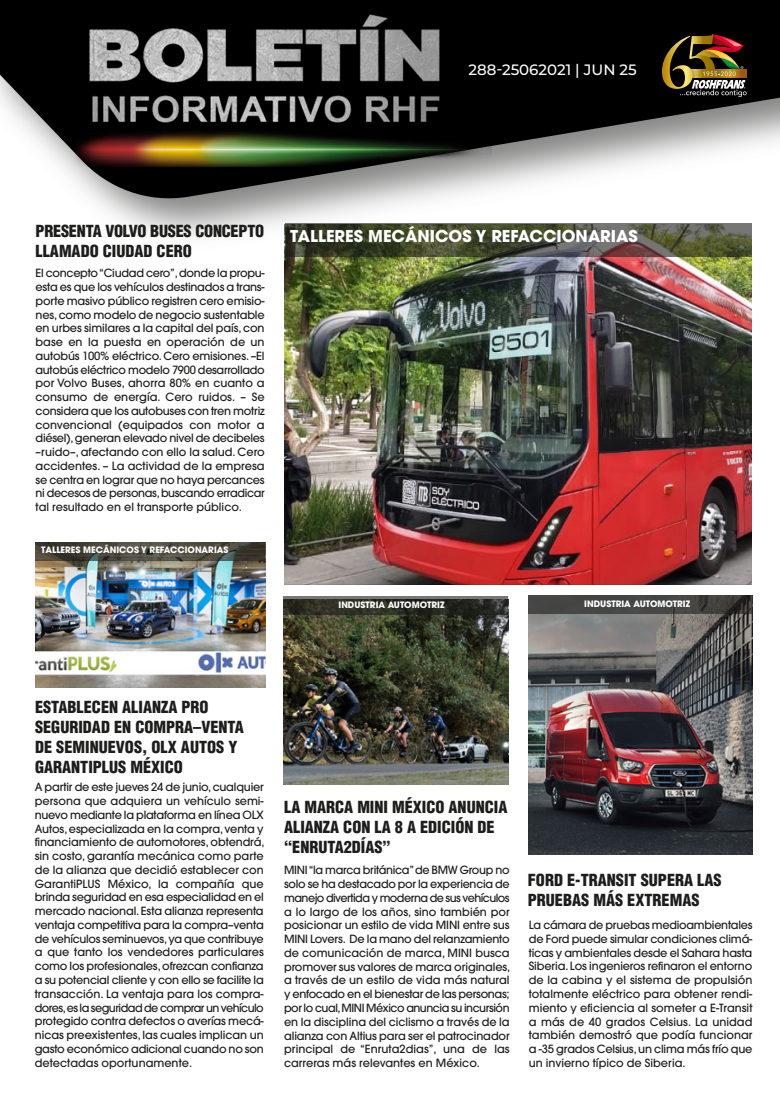
<style>
.page{position:relative;width:780px;height:1093px;background:#fff}
.page>*{position:absolute;margin:0;border:0;box-sizing:border-box;transform-origin:0 0}
.t1{font:900 condensed 16.25px/20px "Helvetica";color:#1d1d1b}
.t2{font:700 16.25px "Avant Garde";color:#fff}
.t3{font:500 15px "Montserrat";color:#fff}
.t4{font:500 11.25px/13.8px "Avant Garde";color:#1d1d1b;text-align:justify}
.t5{font:700 8.75px "Avant Garde";color:#fff}
</style>
<div class="page">
<img style="left:285px;top:261px;width:466px;height:323px">
<img style="left:529px;top:595px;width:223px;height:259px">
<img style="left:284px;top:599px;width:225px;height:185px">
<img style="left:36px;top:560px;width:229px;height:127px">
<img style="left:98px;top:203px;width:654px;height:58px">
<svg style="left:0;top:0;width:780px;height:203px;fill:#000"></svg>
<svg style="left:285px;top:223px;width:466px;height:34px;background:#4c4e39"></svg>
<svg style="left:35px;top:542px;width:230px;height:18px;background:#49463c"></svg>
<svg style="left:528px;top:595px;width:223px;height:18px;background:#424240"></svg>
<img style="left:687px;top:31px;width:31px;height:3px">
<img style="left:746px;top:67px;width:4px;height:13px">
<div style="left:690px;top:70px;width:57px;height:7px;background:#9f5616"></div>
<img style="left:660px;top:33px;width:36px;height:58px">
<img style="left:662px;top:34px;width:84px;height:63px">
<img style="left:75px;top:0;width:416px;height:177px">
<svg style="left:284px;top:596px;width:224px;height:18px;background:#373830"></svg>
<h2 class="t3" style="left:468px;top:59px;width:170px">288-25062021 | JUN 25</h2>
<h1 class="t1" style="left:36px;top:221px;width:230px">PRESENTA VOLVO BUSES CONCEPTO<br>LLAMADO CIUDAD CERO</h1>
<p class="t4" style="left:36px;top:266px;width:231px">El concepto “Ciudad cero”, donde la propu&shy;esta es que los vehículos destinados a trans&shy;porte masivo público registren cero emisio&shy;nes, como modelo de negocio sustentable en urbes similares a la capital del país, con base en la puesta en operación de un autobús 100% eléctrico. Cero emisiones. –El autobús eléctrico modelo 7900 desarrollado por Volvo Buses, ahorra 80% en cuanto a consumo de energía. Cero ruidos. – Se considera que los autobuses con tren motriz convencional (equipados con motor a diésel), generan elevado nivel de decibeles –ruido–, afectando con ello la salud. Cero accidentes. – La actividad de la empresa se centra en lograr que no haya percances ni decesos de personas, buscando erradicar tal resultado en el transporte público.</p>
<p class="t5" style="left:41px;top:544px;width:189px">TALLERES MECÁNICOS Y REFACCIONARIAS</p>
<h1 class="t2" style="left:290px;top:225px;width:349px">TALLERES MECÁNICOS Y REFACCIONARIAS</h1>
<p class="t5" style="left:338px;top:598px;width:107px">INDUSTRIA AUTOMOTRIZ</p>
<p class="t5" style="left:584px;top:598px;width:107px">INDUSTRIA AUTOMOTRIZ</p>
<h1 class="t1" style="left:35px;top:697px;width:210px">ESTABLECEN ALIANZA PRO<br>SEGURIDAD EN COMPRA–VENTA<br>DE SEMINUEVOS, OLX AUTOS Y<br>GARANTIPLUS MÉXICO</h1>
<p class="t4" style="left:35px;top:780px;width:231px">A partir de este jueves 24 de junio, cualquier persona que adquiera un vehículo semi&shy;nuevo mediante la plataforma en línea OLX Autos, especializada en la compra, venta y financiamiento de automotores, obtendrá, sin costo, garantía mecánica como parte de la alianza que decidió establecer con GarantiPLUS México, la compañía que brinda seguridad en esa especialidad en el mercado nacional. Esta alianza representa ventaja competitiva para la compra–venta de vehículos seminuevos, ya que contribuye a que tanto los vendedores particulares como los profesionales, ofrezcan confianza a su potencial cliente y con ello se facilite la transacción. La ventaja para los compra&shy;dores, es la seguridad de comprar un vehículo protegido contra defectos o averías mecá&shy;nicas preexistentes, las cuales implican un gasto económico adicional cuando no son detectadas oportunamente.</p>
<h1 class="t1" style="left:284px;top:796px;width:225px">LA MARCA MINI MÉXICO ANUNCIA<br>ALIANZA CON LA 8 A EDICIÓN DE “ENRUTA2DÍAS”</h1>
<p class="t4" style="left:284px;top:863px;width:228px">MINI “la marca británica” de BMW Group no solo se ha destacado por la experiencia de manejo divertida y moderna de sus vehículos a lo largo de los años, sino también por posicionar un estilo de vida MINI entre sus MINI Lovers. De la mano del relanzamiento de comunicación de marca, MINI busca promover sus valores de marca originales, a través de un estilo de vida más natural y enfocado en el bienestar de las personas; por lo cual, MINI México anuncia su incursión en la disciplina del ciclismo a través de la alianza con Altius para ser el patrocinador principal de “Enruta2dias”, una de las carreras más relevantes en México.</p>
<h1 class="t1" style="left:528px;top:869px;width:195px">FORD E-TRANSIT SUPERA LAS<br>PRUEBAS MÁS EXTREMAS</h1>
<p class="t4" style="left:528px;top:918px;width:225px">La cámara de pruebas medioambientales de Ford puede simular condiciones climá&shy;ticas y ambientales desde el Sahara hasta Siberia. Los ingenieros refinaron el entorno de la cabina y el sistema de propulsión totalmente eléctrico para obtener rendi&shy;miento y eficiencia al someter a E-Transit a más de 40 grados Celsius. La unidad también demostró que podía funcionar a -35 grados Celsius, un clima más frío que un invierno típico de Siberia.</p>
</div>
